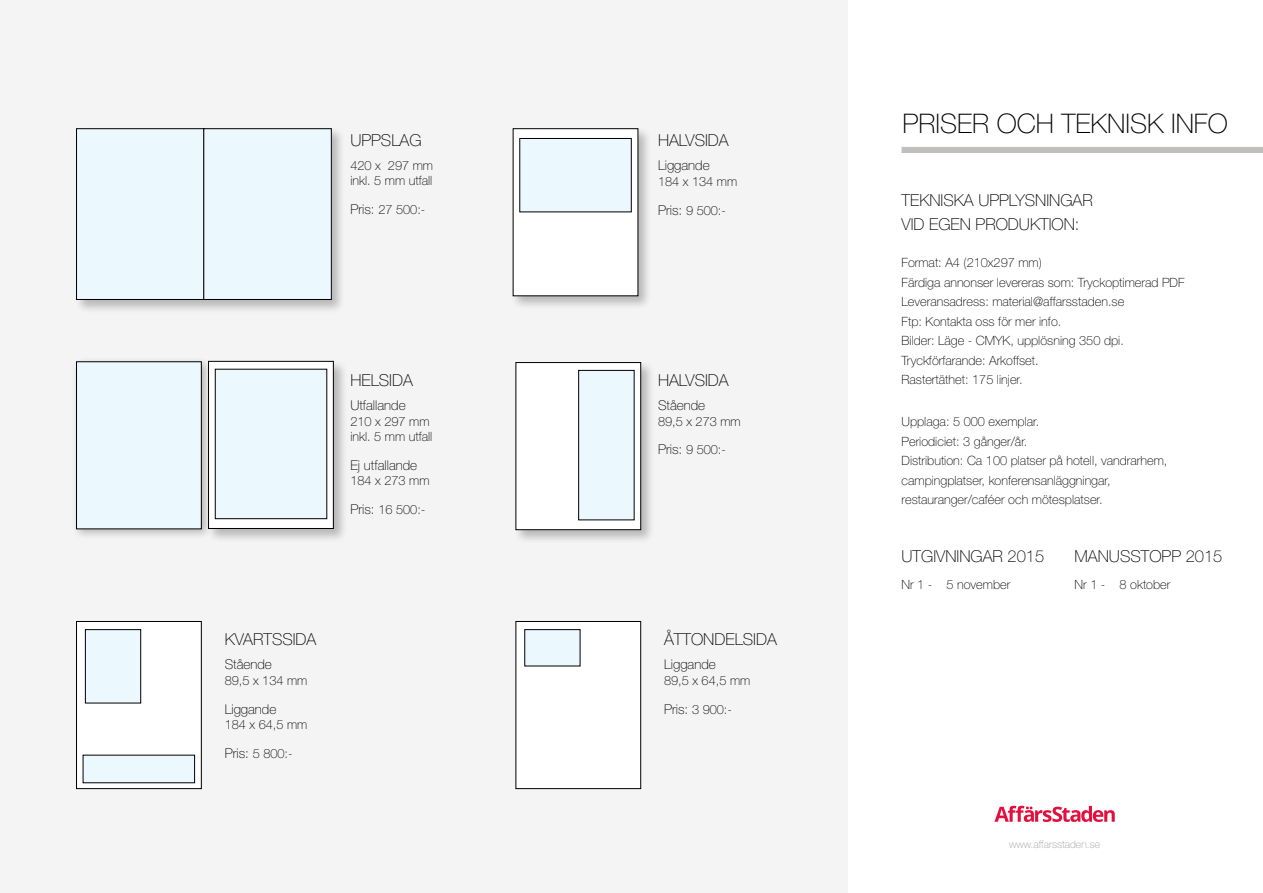
<style>
.page{position:relative;width:1263px;height:893px;background:#fff}
.page>*{position:absolute;margin:0;border:0;box-sizing:border-box;transform-origin:0 0}
.t1{font:100 27px "Helvetica Neue LT";color:#000}
.t2{font:100 16.5px/23.4px "Helvetica Neue LT";color:#000}
.t3{font:100 13.5px "Helvetica Neue LT";color:#000}
.t4{font:100 12.75px/19.5px "Helvetica Neue LT";color:#000}
.t5{font:100 10.5px "Helvetica Neue LT";color:#9c9b9a}
.s1{font-size:13.5px}
.s2{font-size:12.75px}
</style>
<div class="page">
<div style="left:901px;top:147px;width:362px;height:6px;background:#c0bfbe"></div>
<div style="left:0;top:0;width:848px;height:893px;background:#f4f4f4"></div>
<div style="left:74px;top:126px;width:272px;height:188px;background:#000;opacity:.25"></div>
<div style="left:77px;top:129px;width:127px;height:170px;background:#ebf8fd"></div>
<div style="left:76px;top:128px;width:128px;height:172px;border:1px solid #000"></div>
<div style="left:204px;top:129px;width:127px;height:170px;background:#ebf8fd"></div>
<div style="left:203px;top:128px;width:129px;height:172px;border:1px solid #000"></div>
<div style="left:71px;top:356px;width:142px;height:184px;background:#000;opacity:.25"></div>
<div style="left:77px;top:362px;width:124px;height:167px;background:#ebf8fd"></div>
<div style="left:76px;top:361px;width:126px;height:168px;border:1px solid #000"></div>
<div style="left:206px;top:359px;width:142px;height:184px;background:#000;opacity:.25"></div>
<svg style="left:210px;top:363px;width:122px;height:164px;fill:#fff"></svg>
<div style="left:208px;top:361px;width:126px;height:168px;border:1px solid #000"></div>
<div style="left:215px;top:369px;width:112px;height:150px;background:#ebf8fd"></div>
<div style="left:215px;top:369px;width:112px;height:150px;border:1px solid #000"></div>
<div style="left:510px;top:126px;width:143px;height:184px;background:#000;opacity:.25"></div>
<div style="left:513px;top:129px;width:125px;height:167px;background:#fff"></div>
<div style="left:520px;top:138px;width:111px;height:74px;background:#ebf8fd"></div>
<div style="left:519px;top:138px;width:113px;height:74px;border:1px solid #000"></div>
<div style="left:513px;top:360px;width:142px;height:184px;background:#000;opacity:.25"></div>
<div style="left:516px;top:363px;width:125px;height:167px;background:#fff"></div>
<div style="left:515px;top:362px;width:126px;height:168px;border:1px solid #000"></div>
<div style="left:579px;top:370px;width:55px;height:150px;background:#ebf8fd"></div>
<div style="left:578px;top:370px;width:56px;height:150px;border:1px solid #000"></div>
<div style="left:77px;top:621px;width:124px;height:168px;background:#fff"></div>
<div style="left:76px;top:621px;width:126px;height:168px;border:1px solid #000"></div>
<div style="left:85px;top:630px;width:56px;height:73px;background:#ebf8fd"></div>
<div style="left:85px;top:629px;width:56px;height:74px;border:1px solid #000"></div>
<div style="left:83px;top:755px;width:112px;height:28px;background:#ebf8fd"></div>
<div style="left:516px;top:621px;width:125px;height:168px;background:#fff"></div>
<div style="left:515px;top:621px;width:126px;height:168px;border:1px solid #000"></div>
<div style="left:525px;top:630px;width:55px;height:36px;background:#ebf8fd"></div>
<div style="left:524px;top:629px;width:56px;height:37px;border:1px solid #000"></div>
<svg style="left:994px;top:806px;width:121px;height:16px"></svg>
<p class="t2" style="left:350px;top:128px;width:73px">UPPSLAG</p>
<p class="t4" style="left:350px;top:157px;width:84px;line-height:15.3px">420 x 297 mm inkl. 5 mm utfall</p>
<p class="t4" style="left:350px;top:199px;width:77px"><span class="s1">Pris:</span> 27 500:-</p>
<p class="t2" style="left:350px;top:368px;width:64px">HELSIDA</p>
<p class="t3" style="left:350px;top:398px;width:57px">Utfallande</p>
<p class="t4" style="left:350px;top:413px;width:84px;line-height:15.3px">210 x 297 mm inkl. 5 mm utfall</p>
<p class="t3" style="left:350px;top:457px;width:68px">Ej utfallande</p>
<p class="t4" style="left:350px;top:471px;width:81px">184 x 273 mm</p>
<p class="t3" style="left:350px;top:501px;width:77px">Pris: <span class="s2">16 500:</span>-</p>
<p class="t2" style="left:225px;top:627px;width:93px">KVARTSSIDA</p>
<p class="t3" style="left:225px;top:657px;width:49px">Stående</p>
<p class="t4" style="left:225px;top:670px;width:84px">89,5 x 134 mm</p>
<p class="t3" style="left:225px;top:701px;width:53px">Liggande</p>
<p class="t4" style="left:225px;top:714px;width:84px">184 x 64,5 mm</p>
<p class="t4" style="left:225px;top:743px;width:69px"><span class="s1">Pris:</span> 5 800:-</p>
<p class="t2" style="left:658px;top:128px;width:72px">HALVSIDA</p>
<p class="t3" style="left:658px;top:158px;width:53px">Liggande</p>
<p class="t4" style="left:658px;top:171px;width:81px">184 x 134 mm</p>
<p class="t4" style="left:658px;top:200px;width:69px"><span class="s1">Pris:</span> 9 500:-</p>
<p class="t2" style="left:658px;top:368px;width:72px">HALVSIDA</p>
<p class="t3" style="left:658px;top:398px;width:49px">Stående</p>
<p class="t4" style="left:658px;top:411px;width:84px">89,5 x 273 mm</p>
<p class="t4" style="left:658px;top:440px;width:69px"><span class="s1">Pris:</span> 9 500:-</p>
<p class="t2" style="left:664px;top:627px;width:114px">ÅTTONDELSIDA</p>
<p class="t3" style="left:664px;top:657px;width:53px">Liggande</p>
<p class="t4" style="left:664px;top:670px;width:88px">89,5 x 64,5 mm</p>
<p class="t4" style="left:664px;top:699px;width:69px"><span class="s1">Pris:</span> 3 900:-</p>
<h1 class="t1" style="left:902px;top:108px;width:327px">PRISER OCH TEKNISK INFO</h1>
<p class="t2" style="left:901px;top:189px;width:193px">TEKNISKA UPPLYSNINGAR<br>VID EGEN PRODUKTION:</p>
<p class="t4" style="left:901px;top:253px;width:285px">Format: A4 (210x297 mm)<br>Färdiga annonser levereras som: Tryckoptimerad PDF Leveransadress: material@affarsstaden.se<br>Ftp: Kontakta oss för mer info.<br>Bilder: Läge - CMYK, upplösning 350 dpi.<br>Tryckförfarande: Arkoffset.<br>Rastertäthet: 175 linjer.</p>
<p class="t4" style="left:901px;top:412px;width:267px">Upplaga: 5 000 exemplar.<br>Periodiciet: 3 gånger/år.<br>Distribution: Ca 100 platser på hotell, vandrarhem, campingplatser, konferensanläggningar, restauranger/caféer och mötesplatser.</p>
<p class="t2" style="left:901px;top:545px;width:144px">UTGIVNINGAR 2015</p>
<p class="t4" style="left:901px;top:575px;width:110px">Nr 1 - 5 november</p>
<p class="t2" style="left:1074px;top:545px;width:149px">MANUSSTOPP 2015</p>
<p class="t4" style="left:1074px;top:575px;width:97px">Nr 1 - 8 oktober</p>
<p class="t5" style="left:1009px;top:838px;width:93px">www.affarsstaden.se</p>
</div>
